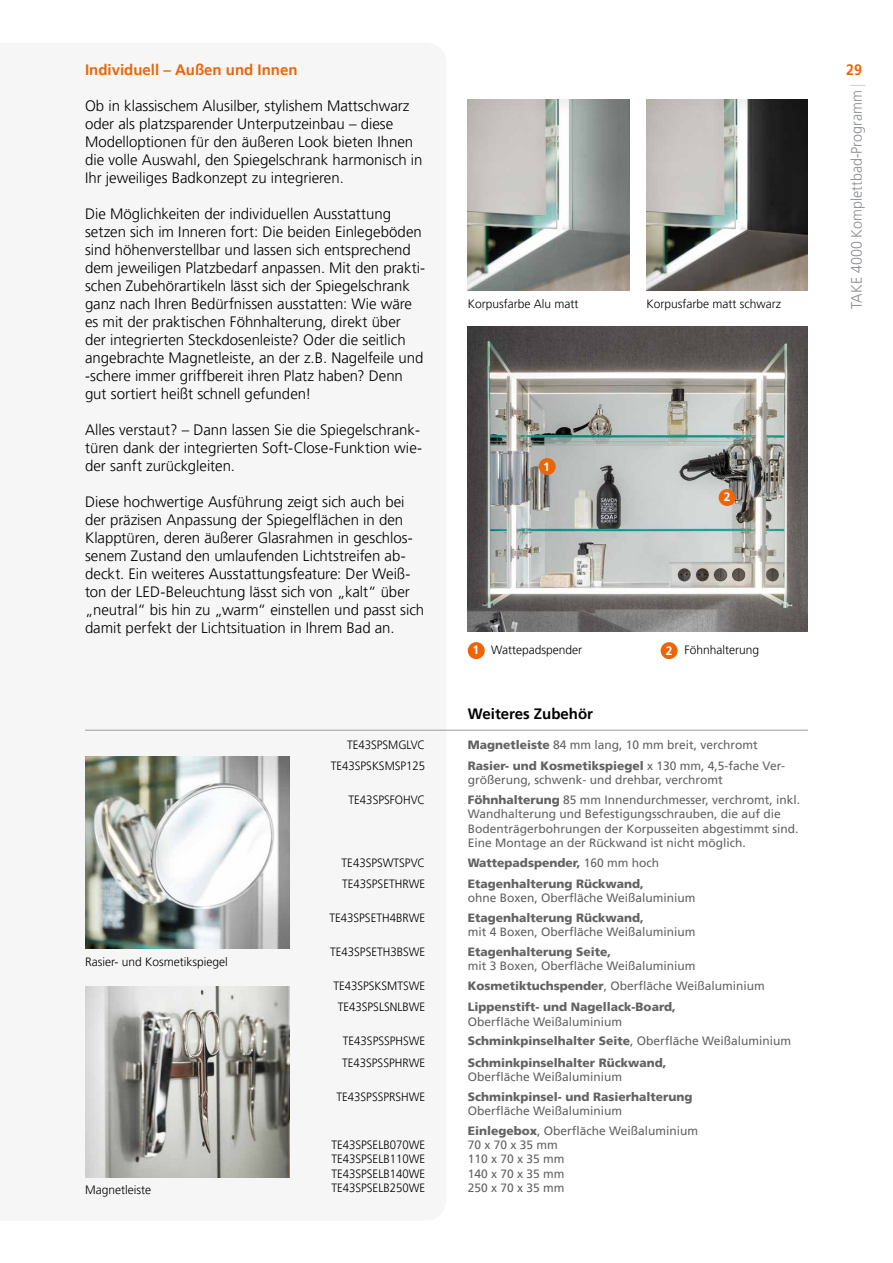
<style>
.page{position:relative;width:893px;height:1263px;background:#fff}
.page>*{position:absolute;margin:0;border:0;box-sizing:border-box;transform-origin:0 0}
.t1{font:300 15px/18px "Frutiger LT Pro";color:#000}
.t2{font:300 15px "Frutiger LT Pro";color:#888c90;scale:.95 1}
.t3{font:700 15px "Frutiger LT Pro";color:#ec6608}
.t4{font:700 15px "Frutiger LT Pro";color:#000}
.t5{font:700 15px "Frutiger LT Pro";color:#ec6608;scale:.95 1}
.t6{font:12px/14.4px "Frutiger LT Pro";color:#646363}
.t7{font:900 12px "Frutiger LT Pro";color:#646363}
.t8{font:300 12px/14.4px "Frutiger LT Pro";color:#000;text-align:justify;scale:.95 1}
.t9{font:300 12px "Frutiger LT Pro";color:#000}
.t10{font:700 12px "Frutiger LT Pro";color:#fff}
.s1{font-weight:900}
.s2{font-weight:400}
.s3{color:#cdcccf}
</style>
<div class="page">
<img style="left:85px;top:757px;width:204px;height:191px">
<img style="left:468px;top:326px;width:340px;height:305px">
<img style="left:646px;top:99px;width:162px;height:192px">
<img style="left:468px;top:99px;width:161px;height:192px">
<div style="left:539px;top:458px;width:17px;height:17px;background:#ec6608;border-radius:50%"></div>
<div style="left:719px;top:489px;width:17px;height:17px;background:#ec6608;border-radius:50%"></div>
<div style="left:468px;top:642px;width:17px;height:17px;background:#ec6608;border-radius:50%"></div>
<div style="left:661px;top:642px;width:17px;height:17px;background:#ec6608;border-radius:50%"></div>
<hr style="left:85px;top:730px;width:723px;height:1px;background:#9d9d9c">
<img style="left:85px;top:986px;width:204px;height:192px">
<p class="t3" style="left:85px;top:61px;width:214px">Individuell – Außen und Innen</p>
<p class="t1" style="left:85px;top:97px;width:339px">Ob in klassischem Alusilber, stylishem Mattschwarz oder als platzsparender Unterputzeinbau – diese Modelloptionen für den äußeren Look bieten Ihnen die volle Auswahl, den Spiegelschrank harmonisch in Ihr jeweiliges Badkonzept zu integrieren.</p>
<p class="t1" style="left:85px;top:205px;width:342px">Die Möglichkeiten der individuellen Ausstattung setzen sich im Inneren fort: Die beiden Einlegeböden sind höhenverstellbar und lassen sich entsprechend dem jeweiligen Platzbedarf anpassen. Mit den prakti&shy;schen Zubehörartikeln lässt sich der Spiegelschrank ganz nach Ihren Bedürfnissen ausstatten: Wie wäre es mit der praktischen Föhnhalterung, direkt über der integrierten Steckdosenleiste? Oder die seitlich angebrachte Magnetleiste, an der z.B. Nagelfeile und -schere immer griffbereit ihren Platz haben? Denn gut sortiert heißt schnell gefunden!</p>
<p class="t1" style="left:85px;top:421px;width:339px">Alles verstaut? – Dann lassen Sie die Spiegelschrank&shy;türen dank der integrierten Soft-Close-Funktion wie&shy;der sanft zurückgleiten.</p>
<p class="t1" style="left:85px;top:493px;width:341px">Diese hochwertige Ausführung zeigt sich auch bei der präzisen Anpassung der Spiegelflächen in den Klapptüren, deren äußerer Glasrahmen in geschlos&shy;senem Zustand den umlaufenden Lichtstreifen ab&shy;deckt. Ein weiteres Ausstattungsfeature: Der Weiß&shy;ton der LED-Beleuchtung lässt sich von „kalt“ über „neutral“ bis hin zu „warm“ einstellen und passt sich damit perfekt der Lichtsituation in Ihrem Bad an.</p>
<p class="t9" style="left:468px;top:296px;width:112px">Korpusfarbe Alu matt</p>
<p class="t9" style="left:646px;top:296px;width:136px">Korpusfarbe matt schwarz</p>
<p class="t10" style="left:543px;top:459px;width:8px">1</p>
<p class="t10" style="left:724px;top:490px;width:8px">2</p>
<p class="t9" style="left:491px;top:643px;width:92px">Wattepadspender</p>
<p class="t9" style="left:684px;top:643px;width:76px">Föhnhalterung</p>
<p class="t10" style="left:472px;top:643px;width:8px">1</p>
<p class="t10" style="left:666px;top:643px;width:8px">2</p>
<p class="t4" style="left:468px;top:705px;width:127px">Weiteres Zubehör</p>
<p class="t9" style="left:85px;top:954px;width:144px">Rasier- und Kosmetikspiegel</p>
<p class="t9" style="left:85px;top:1183px;width:67px">Magnetleiste</p>
<p class="t8" style="left:347px;top:737px;width:84px">TE43SPSMGLVC</p>
<p class="t6" style="left:468px;top:737px;width:292px"><span class="s1">Magnetleiste</span> 84 mm lang, 10 mm breit, verchromt</p>
<p class="t8" style="left:331px;top:758px;width:101px">TE43SPSKSMSP125</p>
<p class="t6" style="left:468px;top:758px;width:319px"><span class="s1">Rasier- und Kosmetikspiegel</span> x 130 mm, 4,5-fache Ver&shy;größerung, schwenk- und drehbar, verchromt</p>
<p class="t8" style="left:349px;top:792px;width:82px">TE43SPSFOHVC</p>
<p class="t6" style="left:468px;top:792px;width:334px"><span class="s1">Föhnhalterung</span> 85 mm Innendurchmesser, verchromt, inkl.<br>Wandhalterung und Befestigungsschrauben, die auf die Bodenträgerbohrungen der Korpusseiten abgestimmt sind.<br>Eine Montage an der Rückwand ist nicht möglich.</p>
<p class="t8" style="left:342px;top:855px;width:90px">TE43SPSWTSPVC</p>
<p class="t7" style="left:468px;top:855px;width:193px">Wattepadspender, <span class="s2">160 mm hoch</span></p>
<p class="t8" style="left:342px;top:877px;width:89px">TE43SPSETHRWE</p>
<p class="t7" style="left:468px;top:876px;width:178px">Etagenhalterung Rückwand,</p>
<p class="t6" style="left:468px;top:891px;width:229px">ohne Boxen, Oberfläche Weißaluminium</p>
<p class="t8" style="left:329px;top:911px;width:102px">TE43SPSETH4BRWE</p>
<p class="t7" style="left:468px;top:910px;width:178px">Etagenhalterung Rückwand,</p>
<p class="t6" style="left:468px;top:925px;width:229px">mit 4 Boxen, Oberfläche Weißaluminium</p>
<p class="t8" style="left:330px;top:945px;width:102px">TE43SPSETH3BSWE</p>
<p class="t7" style="left:468px;top:944px;width:145px">Etagenhalterung Seite,</p>
<p class="t6" style="left:468px;top:959px;width:229px">mit 3 Boxen, Oberfläche Weißaluminium</p>
<p class="t8" style="left:333px;top:979px;width:98px">TE43SPSKSMTSWE</p>
<p class="t6" style="left:468px;top:979px;width:299px"><span class="s1">Kosmetiktuchspender</span>, Oberfläche Weißaluminium</p>
<p class="t8" style="left:338px;top:1000px;width:94px">TE43SPSLSNLBWE</p>
<p class="t7" style="left:468px;top:1000px;width:210px">Lippenstift- und Nagellack-Board,</p>
<p class="t6" style="left:468px;top:1014px;width:156px">Oberfläche Weißaluminium</p>
<p class="t8" style="left:343px;top:1034px;width:88px">TE43SPSSPHSWE</p>
<p class="t7" style="left:468px;top:1034px;width:325px">Schminkpinselhalter Seite<span class="s2">, Oberfläche Weißaluminium</span></p>
<p class="t8" style="left:342px;top:1055px;width:89px">TE43SPSSPHRWE</p>
<p class="t7" style="left:468px;top:1055px;width:200px">Schminkpinselhalter Rückwand,</p>
<p class="t6" style="left:468px;top:1070px;width:156px">Oberfläche Weißaluminium</p>
<p class="t8" style="left:337px;top:1089px;width:95px">TE43SPSSPRSHWE</p>
<p class="t7" style="left:468px;top:1089px;width:226px">Schminkpinsel- und Rasierhalterung</p>
<p class="t6" style="left:468px;top:1104px;width:156px">Oberfläche Weißaluminium</p>
<p class="t8" style="left:331px;top:1138px;width:100px">TE43SPSELB070WE TE43SPSELB110WE TE43SPSELB140WE TE43SPSELB250WE</p>
<p class="t6" style="left:468px;top:1123px;width:232px"><span class="s1">Einlegebox</span>, Oberfläche Weißaluminium<br>70 x 70 x 35 mm<br>110 x 70 x 35 mm<br>140 x 70 x 35 mm<br>250 x 70 x 35 mm</p>
<p class="t5" style="left:846px;top:61px;width:18px">29</p>
<p class="t2" style="left:848px;top:309px;width:239px;rotate:-90deg">TAKE 4000 Komplettbad-Programm <span class="s3">|</span></p>
</div>
